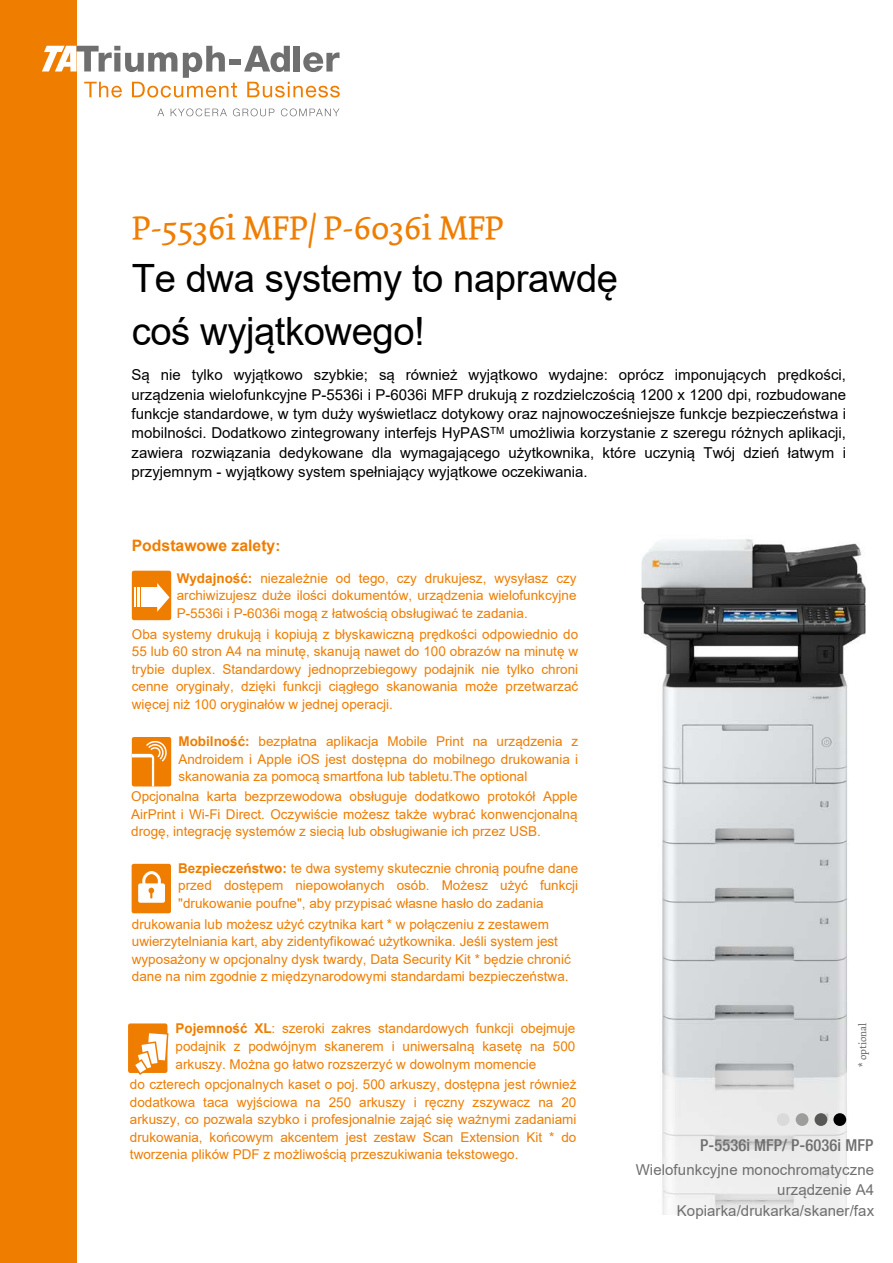
<style>
.page{position:relative;width:893px;height:1263px;background:#fff}
.page>*{position:absolute;margin:0;border:0;box-sizing:border-box;transform-origin:0 0}
.t1{font:39px/52.9px "Arial";letter-spacing:-.01em;color:#000}
.t2{font:34.5px "Dolly Roman";color:#ef7d00}
.t3{font:500 condensed 16.5px "Helvetica Neue LT Com";letter-spacing:.005em;color:#706f6f}
.t4{font:700 15.75px "Arial";color:#ef7d00}
.t5{font:15px/19.4px "Arial";color:#000;text-align:justify}
.t6{font:15px/20.4px "Arial";letter-spacing:.005em;color:#706f6f;text-align:right}
.t7{font:13.5px/17.5px "Arial";color:#ef7d00;text-align:justify}
.t8{font:10.5px "Dolly Roman";color:#706f6f}
.s1{font-size:15px}
.s2{font-weight:700}
.s3{font-style:inherit}
</style>
<div class="page">
<img style="left:641px;top:539px;width:225px;height:675px">
<div style="left:0;top:0;width:77px;height:1263px;background:#ef7d00"></div>
<div style="left:229px;top:59px;width:12px;height:5px;background:#706f6f"></div>
<svg style="left:244px;top:46px;width:46px;height:26px"></svg>
<div style="left:294px;top:46px;width:6px;height:26px;background:#706f6f"></div>
<svg style="left:303px;top:52px;width:37px;height:20px"></svg>
<svg style="left:42px;top:46px;width:195px;height:52px"></svg>
<svg style="left:247px;top:82px;width:93px;height:16px"></svg>
<svg style="left:157px;top:109px;width:7px;height:7px"></svg>
<svg style="left:171px;top:108px;width:56px;height:8px"></svg>
<svg style="left:233px;top:108px;width:41px;height:8px"></svg>
<svg style="left:281px;top:108px;width:58px;height:8px"></svg>
<div style="left:132px;top:864px;width:39px;height:49px;background:#ef7d00;border-radius:2px"></div>
<div style="left:138px;top:883px;width:27px;height:20px;background:#fff;border-radius:2px"></div>
<svg style="left:141px;top:871px;width:21px;height:27px"></svg>
<div style="left:132px;top:571px;width:39px;height:49px;background:#ef7d00;border-radius:2px"></div>
<div style="left:148px;top:587px;width:11px;height:20px;background:#fff"></div>
<div style="left:141px;top:587px;width:5px;height:20px;background:#fff"></div>
<hr style="left:137px;top:587px;width:3px;height:20px;background:#fff">
<svg style="left:135px;top:587px;width:1px;height:20px"></svg>
<svg style="left:157px;top:583px;width:13px;height:29px"></svg>
<div style="left:128px;top:1023px;width:39px;height:50px;background:#ef7d00;border-radius:2px"></div>
<svg style="left:132px;top:1031px;width:37px;height:44px"></svg>
<div style="left:132px;top:737px;width:39px;height:49px;background:#ef7d00;border-radius:2px"></div>
<svg style="left:132px;top:741px;width:35px;height:45px"></svg>
<div style="left:833px;top:1113px;width:13px;height:13px;background:#000;border-radius:50%"></div>
<div style="left:815px;top:1113px;width:12px;height:13px;background:#575756;border-radius:50%"></div>
<div style="left:777px;top:1113px;width:13px;height:13px;background:#dadada;border-radius:50%"></div>
<div style="left:796px;top:1113px;width:12px;height:13px;background:#9d9d9c;border-radius:50%"></div>
<h2 class="t2" style="left:132px;top:207px;width:373px">P-5536i MFP/ P-6036i MFP</h2>
<h1 class="t1" style="left:132px;top:251px;width:488px">Te dwa systemy to naprawdę coś wyjątkowego!</h1>
<p class="t5" style="left:132px;top:365px;width:716px">Są nie tylko wyjątkowo szybkie; są również wyjątkowo wydajne: oprócz imponujących prędkości, urządzenia wielofunkcyjne P-5536i i P-6036i MFP drukują z rozdzielczością 1200 x 1200 dpi, rozbudowane funkcje standardowe, w tym duży wyświetlacz dotykowy oraz najnowocześniejsze funkcje bezpieczeństwa i mobilności. Dodatkowo zintegrowany interfejs HyPAS<sup>TM</sup> umożliwia korzystanie z szeregu różnych aplikacji, zawiera rozwiązania dedykowane dla wymagającego użytkownika, które uczynią Twój dzień łatwym i przyjemnym - wyjątkowy system spełniający wyjątkowe oczekiwania.</p>
<p class="t4" style="left:132px;top:534px;width:150px">Podstawowe zalety<span class="s1">:</span></p>
<p class="t7" style="left:177px;top:569px;width:401px"><span class="s2">Wydajność:</span> niezależnie od tego, czy drukujesz, wysyłasz czy archiwizujesz duże ilości dokumentów, urządzenia wielofunkcyjne P-5536i i P-6036i mogą z łatwością obsługiwać te zadania.</p>
<p class="t7" style="left:132px;top:625px;width:448px">Oba systemy drukują i kopiują z błyskawiczną prędkości odpowiednio do 55 lub 60 stron A4 na minutę, skanują nawet do 100 obrazów na minutę w trybie duplex. Standardowy jednoprzebiegowy podajnik nie tylko chroni cenne oryginały, dzięki funkcji ciągłego skanowania może przetwarzać więcej niż 100 oryginałów w jednej operacji.</p>
<p class="t7" style="left:178px;top:732px;width:401px"><span class="s2">Mobilność:</span> bezpłatna aplikacja Mobile Print na urządzenia z Androidem i Apple iOS jest dostępna do mobilnego drukowania i skanowania za pomocą smartfona lub tabletu.The optional</p>
<p class="t7" style="left:131px;top:788px;width:448px">Opcjonalna karta bezprzewodowa obsługuje dodatkowo protokół Apple AirPrint i Wi-Fi Direct. Oczywiście możesz także wybrać konwencjonalną drogę, integrację systemów z siecią lub obsługiwanie ich przez USB.</p>
<p class="t7" style="left:178px;top:859px;width:402px"><span class="s2">Bezpieczeństwo:</span> te dwa systemy skutecznie chronią poufne dane przed dostępem niepowołanych osób. Możesz użyć funkcji "drukowanie poufne", aby przypisać własne hasło do zadania</p>
<p class="t7" style="left:132px;top:915px;width:440px;text-align:left">drukowania lub możesz użyć czytnika kart * w połączeniu z zestawem uwierzytelniania kart, aby zidentyfikować użytkownika. <span class="s3">Jeśli system jest </span>wyposażony w opcjonalny dysk twardy, Data Security Kit * będzie chronić dane na nim zgodnie z międzynarodowymi standardami bezpieczeństwa.</p>
<p class="t7" style="left:176px;top:1020px;width:401px"><span class="s2">Pojemność XL</span>: szeroki zakres standardowych funkcji obejmuje podajnik z podwójnym skanerem i uniwersalną kasetę na 500 arkuszy. Można go łatwo rozszerzyć w dowolnym momencie</p>
<p class="t7" style="left:130px;top:1075px;width:448px">do czterech opcjonalnych kaset o poj. 500 arkuszy, dostępna jest również dodatkowa taca wyjściowa na 250 arkuszy i ręczny zszywacz na 20 arkuszy, co pozwala szybko i profesjonalnie zająć się ważnymi zadaniami drukowania, końcowym akcentem jest zestaw Scan Extension Kit * do tworzenia plików PDF z możliwością przeszukiwania tekstowego.</p>
<p class="t8" style="left:856px;top:1066px;width:45px;rotate:-90deg">* optional</p>
<p class="t3" style="left:700px;top:1135px;width:175px">P-5536i MFP/ P-6036i MFP</p>
<p class="t6" style="left:636px;top:1159px;width:240px">Wielofunkcyjne monochromatyczne urządzenie A4<br>Kopiarka/drukarka/skaner/fax</p>
</div>
